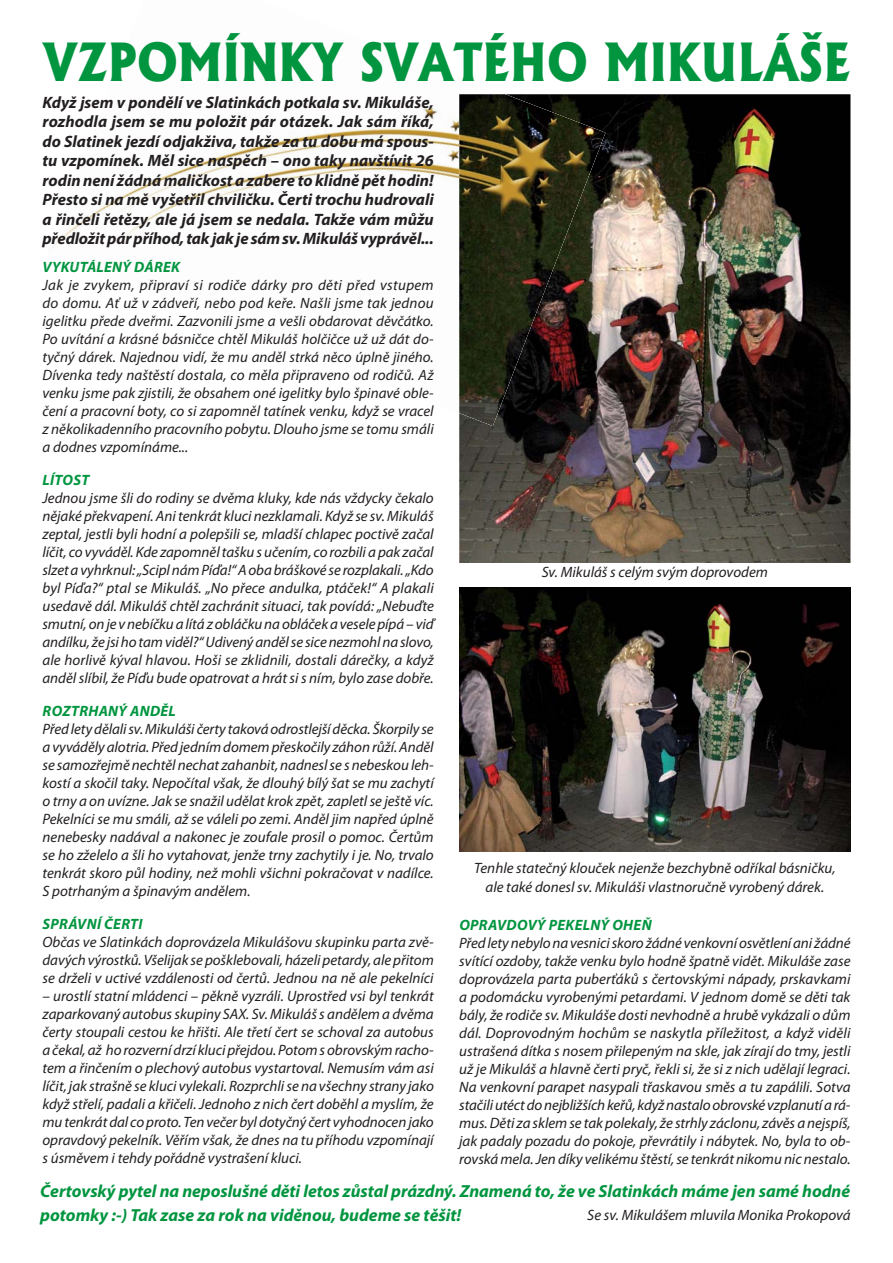
<style>
.page{position:relative;width:893px;height:1263px;background:#fff}
.page>*{position:absolute;margin:0;border:0;box-sizing:border-box;transform-origin:0 0}
.t1{font:800 50.25px "Albertus";letter-spacing:.005em;color:#01953f;scale:.9 1}
.t2{font:italic 700 17.55px/24px "Myriad Pro";letter-spacing:-.005em;color:#01953f}
.t3{font:italic 700 16.5px/19.5px "Myriad Pro";letter-spacing:-.01em;color:#231f20;text-align:justify}
.t4{font:italic 15px/18px "Myriad Pro";color:#231f20;text-align:justify}
.t5{font:italic 700 15px "Myriad Pro";letter-spacing:.02em;color:#01953f}
</style>
<div class="page">
<img style="left:459px;top:94px;width:391px;height:469px">
<img style="left:459px;top:588px;width:391px;height:263px">
<img style="left:53px;top:106px;width:406px;height:141px">
<img style="left:459px;top:94px;width:146px;height:332px">
<h1 class="t1" style="left:43px;top:31px;width:899px">VZPOMÍNKY SVATÉHO MIKULÁŠE</h1>
<p class="t3" style="left:42px;top:94px;width:393px">Když jsem v pondělí ve Slatinkách potkala sv. Mikuláše, rozhodla jsem se mu položit pár otázek. Jak sám říká, do Slatinek jezdí odjakživa, takže za tu dobu má spous&shy;tu vzpomínek. Měl sice naspěch – ono taky navštívit 26 rodin není žádná maličkost a zabere to klidně pět hodin!<br>Přesto si na mě vyšetřil chviličku. Čerti trochu hudrovali a řinčeli řetězy, ale já jsem se nedala. Takže vám můžu předložit pár příhod, tak jak je sám sv. Mikuláš vyprávěl...</p>
<p class="t5" style="left:43px;top:262px;width:139px">VYKUTÁLENÝ DÁREK</p>
<p class="t4" style="left:42px;top:278px;width:393px">Jak je zvykem, připraví si rodiče dárky pro děti před vstupem do domu. Ať už v zádveří, nebo pod keře. Našli jsme tak jednou igelitku přede dveřmi. Zazvonili jsme a vešli obdarovat děvčátko.<br>Po uvítání a krásné básničce chtěl Mikuláš holčičce už už dát do&shy;tyčný dárek. Najednou vidí, že mu anděl strká něco úplně jiného.<br>Dívenka tedy naštěstí dostala, co měla připraveno od rodičů. Až venku jsme pak zjistili, že obsahem oné igelitky bylo špinavé oble&shy;čení a pracovní boty, co si zapomněl tatínek venku, když se vracel z několikadenního pracovního pobytu. Dlouho jsme se tomu smáli a dodnes vzpomínáme...</p>
<p class="t5" style="left:43px;top:475px;width:48px">LÍTOST</p>
<p class="t4" style="left:42px;top:491px;width:393px">Jednou jsme šli do rodiny se dvěma kluky, kde nás vždycky čekalo nějaké překvapení. Ani tenkrát kluci nezklamali. Když se sv. Mikuláš zeptal, jestli byli hodní a polepšili se, mladší chlapec poctivě začal líčit, co vyváděl. Kde zapomněl tašku s učením, co rozbili a pak začal slzet a vyhrknul: „Scipl nám Píďa!“ A oba bráškové se rozplakali. „Kdo byl Píďa?“ ptal se Mikuláš. „No přece andulka, ptáček!“ A plakali usedavě dál. Mikuláš chtěl zachránit situaci, tak povídá: „Nebuďte smutní, on je v nebíčku a lítá z obláčku na obláček a vesele pípá – viď andílku, že jsi ho tam viděl?“ Udivený anděl se sice nezmohl na slovo, ale horlivě kýval hlavou. Hoši se zklidnili, dostali dárečky, a když anděl slíbil, že Píďu bude opatrovat a hrát si s ním, bylo zase dobře.</p>
<p class="t5" style="left:43px;top:706px;width:135px">ROZTRHANÝ ANDĚL</p>
<p class="t4" style="left:42px;top:722px;width:393px">Před lety dělali sv. Mikuláši čerty taková odrostlejší děcka. Škorpily se a vyváděly alotria. Před jedním domem přeskočily záhon růží. Anděl se samozřejmě nechtěl nechat zahanbit, nadnesl se s nebeskou leh&shy;kostí a skočil taky. Nepočítal však, že dlouhý bílý šat se mu zachytí o trny a on uvízne. Jak se snažil udělat krok zpět, zapletl se ještě víc.<br>Pekelníci se mu smáli, až se váleli po zemi. Anděl jim napřed úplně nenebesky nadával a nakonec je zoufale prosil o pomoc. Čertům se ho zželelo a šli ho vytahovat, jenže trny zachytily i je. No, trvalo tenkrát skoro půl hodiny, než mohli všichni pokračovat v nadílce.<br>S potrhaným a špinavým andělem.</p>
<p class="t5" style="left:43px;top:919px;width:101px">SPRÁVNÍ ČERTI</p>
<p class="t4" style="left:42px;top:935px;width:393px">Občas ve Slatinkách doprovázela Mikulášovu skupinku parta zvě&shy;davých výrostků. Všelijak se pošklebovali, házeli petardy, ale přitom se drželi v uctivé vzdálenosti od čertů. Jednou na ně ale pekelníci</p>
<p class="t4" style="left:42px;top:989px;width:393px">– urostlí statní mládenci – pěkně vyzráli. Uprostřed vsi byl tenkrát zaparkovaný autobus skupiny SAX. Sv. Mikuláš s andělem a dvěma čerty stoupali cestou ke hřišti. Ale třetí čert se schoval za autobus a čekal, až ho rozverní drzí kluci přejdou. Potom s obrovským racho&shy;tem a řinčením o plechový autobus vystartoval. Nemusím vám asi líčit, jak strašně se kluci vylekali. Rozprchli se na všechny strany jako když střelí, padali a křičeli. Jednoho z nich čert doběhl a myslím, že mu tenkrát dal co proto. Ten večer byl dotyčný čert vyhodnocen jako opravdový pekelník. Věřím však, že dnes na tu příhodu vzpomínají s úsměvem i tehdy pořádně vystrašení kluci.</p>
<p class="t4" style="left:542px;top:564px;width:228px">Sv. Mikuláš s celým svým doprovodem</p>
<p class="t4" style="left:474px;top:859px;width:363px;line-height:19.5px;text-align:center">Tenhle statečný klouček nejenže bezchybně odříkal básničku, ale také donesl sv. Mikuláši vlastnoručně vyrobený dárek.</p>
<p class="t5" style="left:459px;top:919px;width:194px">OPRAVDOVÝ PEKELNÝ OHEŇ</p>
<p class="t4" style="left:459px;top:935px;width:393px">Před lety nebylo na vesnici skoro žádné venkovní osvětlení ani žádné svítící ozdoby, takže venku bylo hodně špatně vidět. Mikuláše zase doprovázela parta puberťáků s čertovskými nápady, prskavkami a podomácku vyrobenými petardami. V jednom domě se děti tak bály, že rodiče sv. Mikuláše dosti nevhodně a hrubě vykázali o dům dál. Doprovodným hochům se naskytla příležitost, a když viděli ustrašená dítka s nosem přilepeným na skle, jak zírají do tmy, jestli už je Mikuláš a hlavně čerti pryč, řekli si, že si z nich udělají legraci.<br>Na venkovní parapet nasypali třaskavou směs a tu zapálili. Sotva stačili utéct do nejbližších keřů, když nastalo obrovské vzplanutí a rá&shy;mus. Děti za sklem se tak polekaly, že strhly záclonu, závěs a nejspíš, jak padaly pozadu do pokoje, převrátily i nábytek. No, byla to ob&shy;rovská mela. Jen díky velikému štěstí, se tenkrát nikomu nic nestalo.</p>
<p class="t2" style="left:40px;top:1181px;width:811px">Čertovský pytel na neposlušné děti letos zůstal prázdný. Znamená to, že ve Slatinkách máme jen samé hodné potomky :-) Tak zase za rok na viděnou, budeme se těšit!</p>
<p class="t4" style="left:587px;top:1208px;width:265px">Se sv. Mikulášem mluvila Monika Prokopová</p>
</div>
